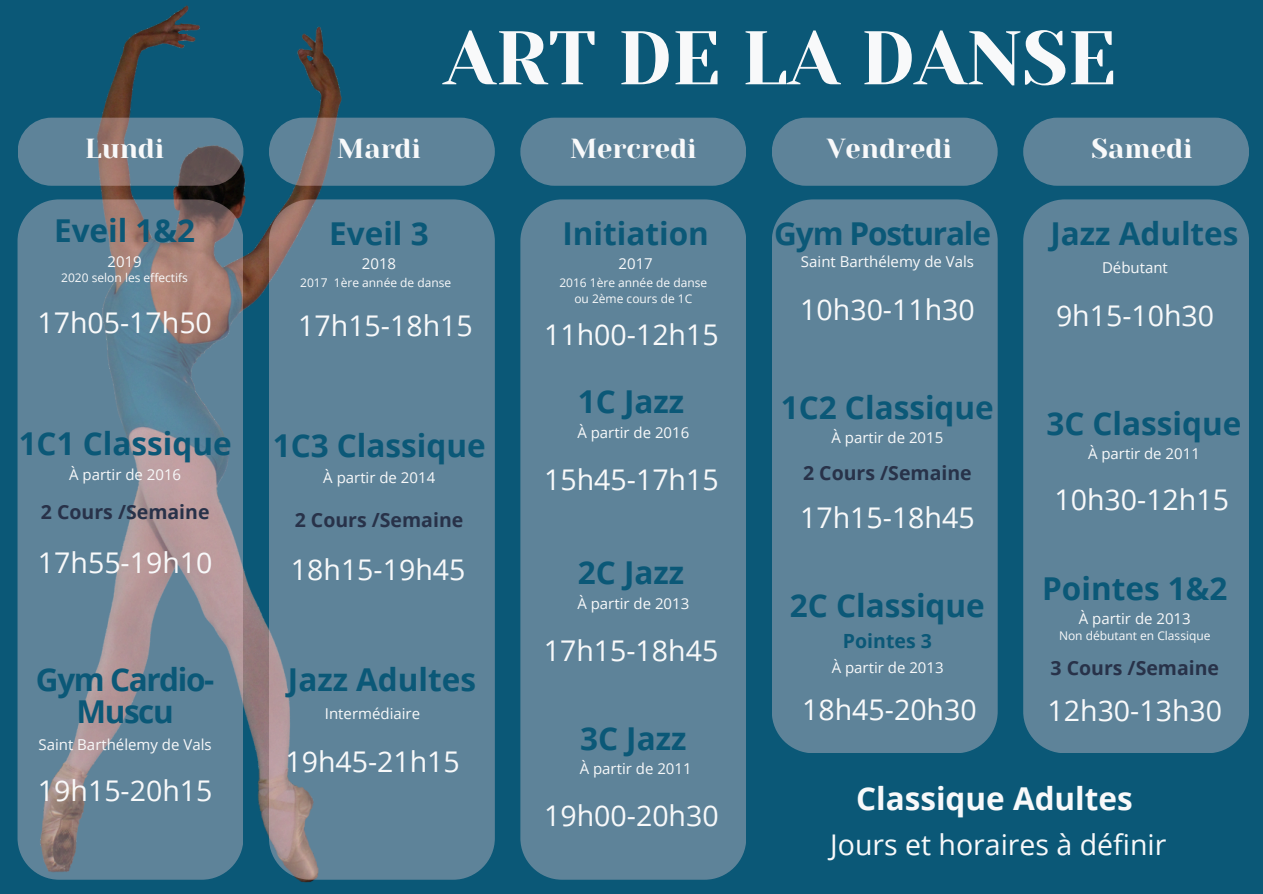
<style>
.page{position:relative;width:1263px;height:894px;background:#fff}
.page>*{position:absolute;margin:0;border:0;box-sizing:border-box;transform-origin:0 0}
.t1{font:75.75px "Yeseva One";color:#f8f9fa}
.t2{font:700 31.5px "Open Sans";color:#0b5877}
.t3{font:700 31.5px "Open Sans";color:#f8f9fa}
.t4{font:700 31.5px/31.5px "Open Sans";letter-spacing:-.045em;color:#0b5877;text-align:center}
.t5{font:700 31.5px "Open Sans";letter-spacing:-.035em;color:#0b5877}
.t6{font:28.5px "Open Sans";color:#f8f9fa}
.t7{font:27.45px "Yeseva One";color:#f8f9fa}
.t8{font:700 19.5px "Open Sans";color:#283249}
.t9{font:700 19.5px "Open Sans";color:#0b5877}
.t10{font:15px "Open Sans";color:#f8f9fa}
.t11{font:12px "Open Sans";color:#f8f9fa}
</style>
<div class="page">
<div style="left:0;top:0;width:1263px;height:893px;background:#0b5877"></div>
<img style="left:17px;top:5px;width:572px;height:878px">
<svg style="left:18px;top:199px;width:225px;height:680px;background:#728595"></svg>
<div style="left:269px;top:199px;width:226px;height:680px;background:#5e8399;border-radius:42px"></div>
<div style="left:520px;top:199px;width:226px;height:680px;background:#5e8399;border-radius:42px"></div>
<div style="left:772px;top:199px;width:226px;height:554px;background:#5e8399;border-radius:42px"></div>
<div style="left:1023px;top:199px;width:226px;height:554px;background:#5e8399;border-radius:42px"></div>
<svg style="left:18px;top:118px;width:225px;height:68px;background:#667a88"></svg>
<svg style="left:269px;top:118px;width:226px;height:68px;background:#638093"></svg>
<div style="left:520px;top:118px;width:226px;height:68px;background:#5e8399;border-radius:34px"></div>
<div style="left:772px;top:118px;width:226px;height:68px;background:#5e8399;border-radius:34px"></div>
<div style="left:1023px;top:118px;width:226px;height:68px;background:#5e8399;border-radius:34px"></div>
<svg style="left:307px;top:55px;width:7px;height:6px"></svg>
<svg style="left:178px;top:41px;width:9px;height:4px"></svg>
<svg style="left:175px;top:20px;width:14px;height:14px"></svg>
<h6 class="t1" style="left:444px;top:15px;width:674px">ART DE LA DANSE</h6>
<h4 class="t7" style="left:85px;top:133px;width:81px">Lundi</h4>
<h2 class="t7" style="left:337px;top:133px;width:85px">Mardi</h2>
<h6 class="t7" style="left:570px;top:133px;width:128px">Mercredi</h6>
<p class="t7" style="left:827px;top:133px;width:126px">Vendredi</p>
<h3 class="t7" style="left:1092px;top:133px;width:102px">Samedi</h3>
<h5 class="t2" style="left:54px;top:208px;width:143px">Eveil 1&amp;2</h5>
<h6 class="t10" style="left:108px;top:250px;width:36px">2019</h6>
<h2 class="t11" style="left:61px;top:269px;width:128px">2020 selon les effectifs</h2>
<h3 class="t6" style="left:37px;top:302px;width:176px">17h05-17h50</h3>
<h6 class="t2" style="left:329px;top:211px;width:101px">Eveil 3</h6>
<p class="t10" style="left:362px;top:253px;width:36px">2018</p>
<h3 class="t11" style="left:300px;top:274px;width:152px">2017 1ère année de danse</h3>
<h6 class="t6" style="left:298px;top:305px;width:176px">17h15-18h15</h6>
<h5 class="t2" style="left:562px;top:211px;width:148px">Initiation</h5>
<h2 class="t10" style="left:618px;top:253px;width:36px">2017</h2>
<h3 class="t11" style="left:559px;top:274px;width:149px">2016 1ère année de danse</h3>
<h2 class="t11" style="left:574px;top:290px;width:119px">ou 2ème cours de 1C</h2>
<h6 class="t6" style="left:544px;top:315px;width:176px">11h00-12h15</h6>
<h3 class="t5" style="left:774px;top:211px;width:218px">Gym Posturale</h3>
<h3 class="t10" style="left:801px;top:251px;width:175px">Saint Barthélemy de Vals</h3>
<h2 class="t6" style="left:800px;top:289px;width:176px">10h30-11h30</h2>
<h2 class="t2" style="left:1050px;top:211px;width:190px">Jazz Adultes</h2>
<h6 class="t10" style="left:1102px;top:257px;width:67px">Débutant</h6>
<h6 class="t6" style="left:1056px;top:295px;width:160px">9h15-10h30</h6>
<h3 class="t2" style="left:578px;top:379px;width:108px">1C Jazz</h3>
<h3 class="t2" style="left:781px;top:385px;width:214px">1C2 Classique</h3>
<h2 class="t10" style="left:831px;top:427px;width:113px">À partir de 2015</h2>
<h6 class="t8" style="left:803px;top:459px;width:170px">2 Cours /Semaine</h6>
<h3 class="t6" style="left:800px;top:497px;width:176px">17h15-18h45</h3>
<h6 class="t2" style="left:1046px;top:401px;width:196px">3C Classique</h6>
<h6 class="t10" style="left:1088px;top:443px;width:113px">À partir de 2011</h6>
<p class="t6" style="left:1054px;top:479px;width:176px">10h30-12h15</p>
<h4 class="t10" style="left:577px;top:422px;width:113px">À partir de 2016</h4>
<h2 class="t2" style="left:19px;top:421px;width:214px">1C1 Classique</h2>
<h3 class="t10" style="left:69px;top:463px;width:113px">À partir de 2016</h3>
<h4 class="t8" style="left:41px;top:498px;width:170px">2 Cours /Semaine</h4>
<h2 class="t6" style="left:38px;top:542px;width:176px">17h55-19h10</h2>
<h6 class="t2" style="left:273px;top:423px;width:214px">1C3 Classique</h6>
<h3 class="t10" style="left:323px;top:467px;width:113px">À partir de 2014</h3>
<h2 class="t8" style="left:295px;top:506px;width:170px">2 Cours /Semaine</h2>
<h6 class="t6" style="left:291px;top:549px;width:176px">18h15-19h45</h6>
<h1 class="t6" style="left:544px;top:459px;width:176px">15h45-17h15</h1>
<h4 class="t2" style="left:578px;top:550px;width:108px">2C Jazz</h4>
<h5 class="t2" style="left:1042px;top:566px;width:187px">Pointes 1&amp;2</h5>
<h2 class="t10" style="left:1079px;top:608px;width:113px">À partir de 2013</h2>
<h6 class="t8" style="left:1050px;top:654px;width:170px">3 Cours /Semaine</h6>
<h3 class="t6" style="left:1047px;top:690px;width:176px">12h30-13h30</h3>
<p class="t2" style="left:790px;top:583px;width:196px">2C Classique</p>
<h3 class="t10" style="left:832px;top:657px;width:113px">À partir de 2013</h3>
<h2 class="t6" style="left:802px;top:689px;width:176px">18h45-20h30</h2>
<h2 class="t10" style="left:577px;top:592px;width:113px">À partir de 2013</h2>
<p class="t11" style="left:1059px;top:627px;width:153px">Non débutant en Classique</p>
<h2 class="t9" style="left:843px;top:626px;width:90px">Pointes 3</h2>
<h4 class="t6" style="left:544px;top:630px;width:176px">17h15-18h45</h4>
<h5 class="t2" style="left:288px;top:656px;width:190px">Jazz Adultes</h5>
<h2 class="t4" style="left:36px;top:663px;width:180px">Gym Cardio-<br>Muscu</h2>
<h3 class="t10" style="left:39px;top:734px;width:175px">Saint Barthélemy de Vals</h3>
<h3 class="t6" style="left:38px;top:770px;width:176px">19h15-20h15</h3>
<h2 class="t3" style="left:856px;top:775px;width:278px">Classique Adultes</h2>
<h3 class="t6" style="left:830px;top:824px;width:338px">Jours et horaires à définir</h3>
<h6 class="t10" style="left:325px;top:702px;width:97px">Intermédiaire</h6>
<h6 class="t2" style="left:580px;top:716px;width:108px">3C Jazz</h6>
<h5 class="t6" style="left:285px;top:741px;width:176px">19h45-21h15</h5>
<h2 class="t10" style="left:580px;top:758px;width:113px">À partir de 2011</h2>
<h3 class="t6" style="left:544px;top:795px;width:176px">19h00-20h30</h3>
</div>
